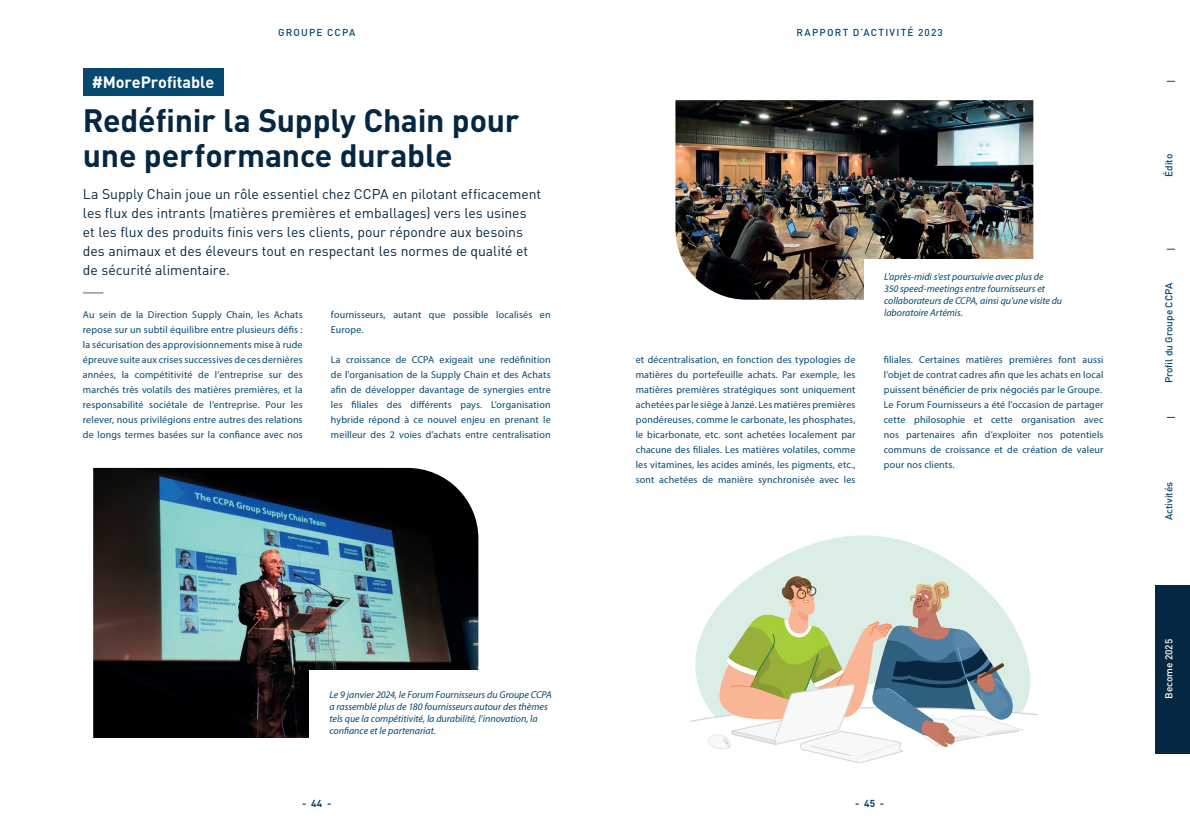
<style>
.page{position:relative;width:1190px;height:840px;background:#fff}
.page>*{position:absolute;margin:0;border:0;box-sizing:border-box;transform-origin:0 0}
.t1{font:700 32px/35px "DIN Pro";letter-spacing:-.01em;color:#062741}
.t2{font:700 16.2px "DIN Pro";letter-spacing:-.005em;color:#fff}
.t3{font:14px/19px "DIN Pro";letter-spacing:-.005em;color:#062741}
.t4{font:10px/15px "Myriad Pro";letter-spacing:.015em;color:#074871;text-align:justify}
.t5{font:italic 10px/12px "Myriad Pro";color:#074871}
.t6{font:500 10px "DIN Pro";color:#074871}
.t7{font:500 10px "DIN Pro";letter-spacing:.125em;color:#074871}
.t8{font:500 10px "DIN Pro";letter-spacing:.115em;color:#074871}
.t9{font:500 10px "DIN Pro";color:#fff}
.t10{font:700 10px "DIN Pro";color:#074871}
.t11{font:500 10px "DIN Pro";letter-spacing:.04em;color:#074871}
</style>
<div class="page">
<div style="left:83px;top:68px;width:140px;height:27px;background:#074871"></div>
<svg style="left:83px;top:293px;width:20px;height:1px"></svg>
<img style="left:93px;top:468px;width:385px;height:270px">
<div style="left:310px;top:670px;width:246px;height:84px;background:#fff"></div>
<img style="left:675px;top:100px;width:358px;height:200px">
<div style="left:864px;top:259px;width:214px;height:70px;background:#fff"></div>
<svg style="left:751px;top:535px;width:220px;height:41px;fill:#dbeee6"></svg>
<svg style="left:690px;top:576px;width:347px;height:188px"></svg>
<div style="left:1155px;top:585px;width:35px;height:168px;background:#062741"></div>
<h2 class="t2" style="left:92px;top:71px;width:124px">#MoreProfitable</h2>
<p class="t8" style="left:278px;top:25px;width:79px">GROUPE CCPA</p>
<p class="t7" style="left:796px;top:25px;width:148px">RAPPORT D’ACTIVITÉ 2023</p>
<h1 class="t1" style="left:83px;top:102px;width:438px">Redéfinir la Supply Chain pour une performance durable</h1>
<p class="t3" style="left:83px;top:184px;width:460px">La Supply Chain joue un rôle essentiel chez CCPA en pilotant efficacement les flux des intrants (matières premières et emballages) vers les usines et les flux des produits finis vers les clients, pour répondre aux besoins des animaux et des éleveurs tout en respectant les normes de qualité et de sécurité alimentaire.</p>
<p class="t4" style="left:83px;top:307px;width:221px">Au sein de la Direction Supply Chain, les Achats repose sur un subtil équilibre entre plusieurs défis : la sécurisation des approvisionnements mise à rude épreuve suite aux crises successives de ces dernières années, la compétitivité de l’entreprise sur des marchés très volatils des matières premières, et la responsabilité sociétale de l’entreprise. Pour les relever, nous privilégions entre autres des relations de longs termes basées sur la confiance avec nos</p>
<p class="t4" style="left:331px;top:307px;width:221px">fournisseurs, autant que possible localisés en<br>Europe.</p>
<p class="t4" style="left:331px;top:352px;width:221px">La croissance de CCPA exigeait une redéfinition de l’organisation de la Supply Chain et des Achats afin de développer davantage de synergies entre les filiales des différents pays. L’organisation hybride répond à ce nouvel enjeu en prenant le meilleur des 2 voies d’achats entre centralisation</p>
<p class="t5" style="left:330px;top:688px;width:224px">Le 9 janvier 2024, le Forum Fournisseurs du Groupe CCPA a rassemblé plus de 180 fournisseurs autour des thèmes tels que la compétitivité, la durabilité, l’innovation, la confiance et le partenariat.</p>
<p class="t5" style="left:884px;top:270px;width:179px">L’après-midi s’est poursuivie avec plus de<br>350 speed-meetings entre fournisseurs et collaborateurs de CCPA, ainsi qu’une visite du laboratoire Artémis.</p>
<p class="t4" style="left:636px;top:352px;width:221px">et décentralisation, en fonction des typologies de matières du portefeuille achats. Par exemple, les matières premières stratégiques sont uniquement achetées par le siège à Janzé. Les matières premières pondéreuses, comme le carbonate, les phosphates, le bicarbonate, etc. sont achetées localement par chacune des filiales. Les matières volatiles, comme les vitamines, les acides aminés, les pigments, etc., sont achetées de manière synchronisée avec les</p>
<p class="t4" style="left:884px;top:352px;width:221px;text-align:left">filiales. Certaines matières premières font aussi l’objet de contrat cadres afin que les achats en local puissent bénéficier de prix négociés par le Groupe.<br>Le Forum Fournisseurs a été l’occasion de partager cette philosophie et cette organisation avec nos partenaires afin d’exploiter nos potentiels communs de croissance et de création de valeur pour nos clients.</p>
<p class="t10" style="left:302px;top:797px;width:31px">- 44 -</p>
<p class="t10" style="left:855px;top:797px;width:30px">- 45 -</p>
<p class="t11" style="left:1162px;top:177px;width:24px;rotate:-90deg">Édito</p>
<p class="t6" style="left:1162px;top:383px;width:102px;rotate:-90deg">Profil du Groupe CCPA</p>
<p class="t6" style="left:1162px;top:520px;width:40px;rotate:-90deg">Activités</p>
<p class="t9" style="left:1162px;top:699px;width:61px;rotate:-90deg">Become 2025</p>
</div>
